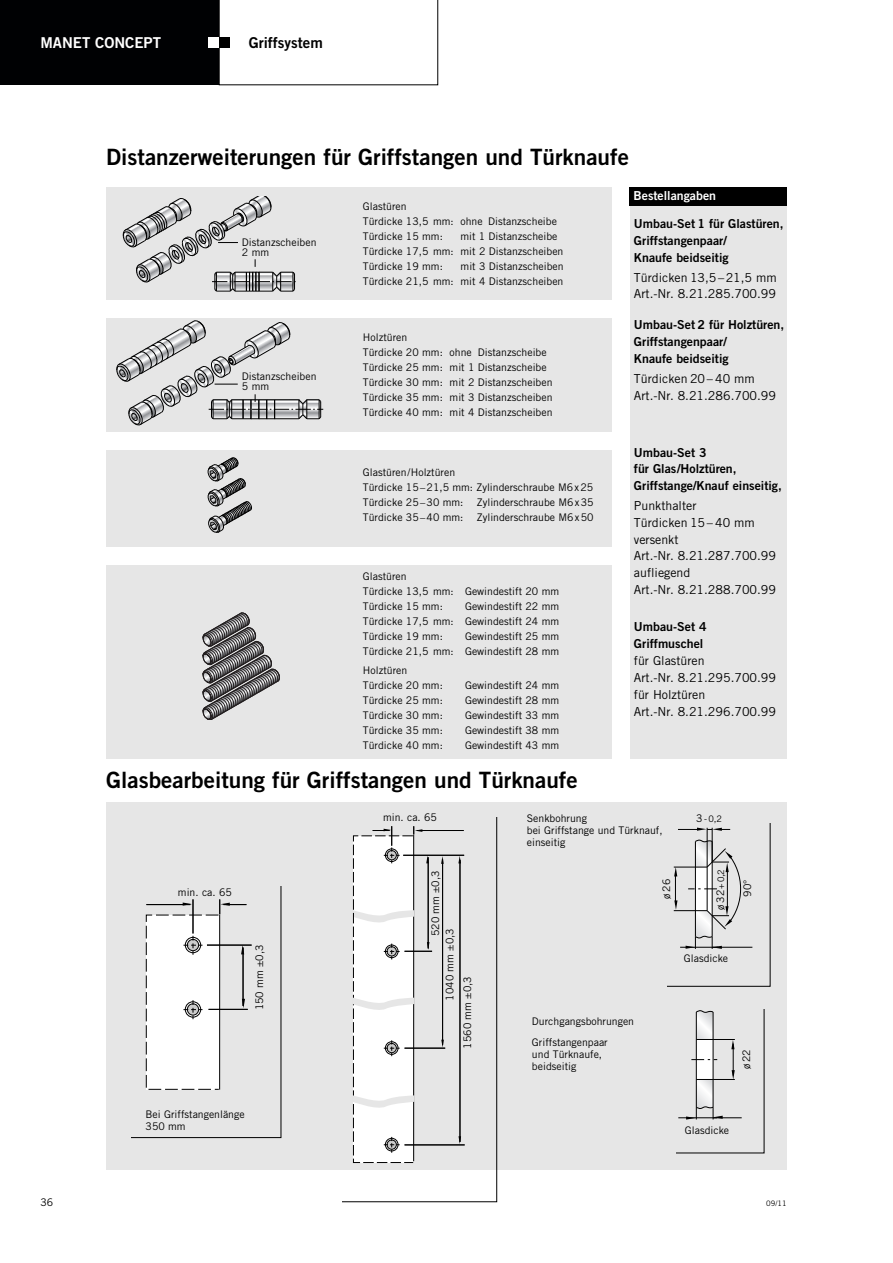
<style>
.page{position:relative;width:893px;height:1263px;background:#fff}
.page>*{position:absolute;margin:0;border:0;box-sizing:border-box;transform-origin:0 0}
.t1{font:22.5px "Trade Gothic Bold Two";color:#000}
.t2{font:15px "Trade Gothic Bold Two";color:#fff}
.t3{font:15px "Trade Gothic Bold Two";color:#000}
.t4{font:12.3px/17px "Trade Gothic";color:#000}
.t5{font:12.3px/17px "Trade Gothic Bold Two";color:#000}
.t6{font:12.3px "Trade Gothic Bold Two";color:#fff}
.t7{font:10.5px/15px "Trade Gothic";color:#000}
.t8{font:9px "Trade Gothic";color:#000}
.t9{font:7.5px "Trade Gothic";color:#000}
.s1{font-size:10.5px}
</style>
<div class="page">
<div style="left:0;top:0;width:219px;height:85px;background:#000103"></div>
<svg style="left:219px;top:0;width:219px;height:85px"></svg>
<div style="left:208px;top:37px;width:11px;height:11px;background:#fff"></div>
<div style="left:219px;top:37px;width:11px;height:11px;background:#000"></div>
<div style="left:106px;top:187px;width:681px;height:982px;background:#e6e6e6"></div>
<svg style="left:342px;top:817px;width:155px;height:385px"></svg>
<svg style="left:131px;top:887px;width:150px;height:251px"></svg>
<div style="left:101px;top:301px;width:515px;height:17px;background:#fff"></div>
<div style="left:106px;top:433px;width:515px;height:17px;background:#fff"></div>
<div style="left:106px;top:548px;width:515px;height:17px;background:#fff"></div>
<div style="left:612px;top:187px;width:17px;height:575px;background:#fff"></div>
<div style="left:101px;top:759px;width:686px;height:43px;background:#fff"></div>
<div style="left:629px;top:187px;width:158px;height:19px;background:#000"></div>
<svg style="left:667px;top:824px;width:103px;height:162px"></svg>
<svg style="left:676px;top:1009px;width:88px;height:144px"></svg>
<div style="left:742px;top:876px;width:21px;height:24px;background:#e6e6e6"></div>
<div style="left:463px;top:969px;width:15px;height:86px;background:#e6e6e6"></div>
<svg style="left:207px;top:458px;width:45px;height:75px"></svg>
<svg style="left:122px;top:196px;width:174px;height:96px"></svg>
<svg style="left:114px;top:320px;width:217px;height:113px"></svg>
<svg style="left:203px;top:613px;width:77px;height:107px"></svg>
<h2 class="t2" style="left:40px;top:37px;width:122px">MANET CONCEPT</h2>
<h2 class="t3" style="left:249px;top:37px;width:76px">Griffsystem</h2>
<h1 class="t1" style="left:106px;top:149px;width:524px">Distanzerweiterungen für Griffstangen und Türknaufe</h1>
<p class="t7" style="left:242px;top:238px;width:76px;line-height:10.5px">Distanzscheiben<br>2 mm</p>
<p class="t7" style="left:242px;top:372px;width:76px;line-height:10.5px">Distanzscheiben<br>5 mm</p>
<p class="t7" style="left:363px;top:199px;width:195px">Glastüren<br>Türdicke 13,5 mm: ohne Distanzscheibe<br>Türdicke 15 mm:</p>
<p class="t7" style="left:363px;top:229px;width:202px;text-indent:97px">mit 1 Distanzscheibe<br>Türdicke 17,5 mm: mit 2 Distanzscheiben<br>Türdicke 19 mm:</p>
<p class="t7" style="left:363px;top:259px;width:202px;text-align:right">mit 3 Distanzscheiben<br>Türdicke 21,5 mm: mit 4 Distanzscheiben</p>
<p class="t7" style="left:363px;top:331px;width:191px">Holztüren<br>Türdicke 20 mm: ohne Distanzscheibe<br>Türdicke 25 mm: mit 1 Distanzscheibe<br>Türdicke 30 mm: mit 2 Distanzscheiben<br>Türdicke 35 mm: mit 3 Distanzscheiben<br>Türdicke 40 mm: mit 4 Distanzscheiben</p>
<p class="t7" style="left:363px;top:466px;width:232px">Glastüren/Holztüren<br>Türdicke 15–21,5 mm: Zylinderschraube M6x25<br>Türdicke 25–30 mm:</p>
<p class="t7" style="left:477px;top:496px;width:118px">Zylinderschraube M6x35</p>
<p class="t7" style="left:363px;top:511px;width:102px">Türdicke 35–40 mm:</p>
<p class="t7" style="left:477px;top:511px;width:118px">Zylinderschraube M6x50</p>
<p class="t7" style="left:363px;top:570px;width:198px">Glastüren<br>Türdicke 13,5 mm: Gewindestift 20 mm<br>Türdicke 15 mm:</p>
<p class="t7" style="left:363px;top:600px;width:198px;text-align:justify;text-indent:102px">Gewindestift 22 mm Türdicke 17,5 mm: Gewindestift 24 mm Türdicke 19 mm:</p>
<p class="t7" style="left:363px;top:630px;width:198px;text-align:right">Gewindestift 25 mm<br>Türdicke 21,5 mm: Gewindestift 28 mm</p>
<p class="t7" style="left:363px;top:664px;width:81px">Holztüren<br>Türdicke 20 mm:</p>
<p class="t7" style="left:465px;top:679px;width:96px">Gewindestift 24 mm</p>
<p class="t7" style="left:363px;top:694px;width:81px">Türdicke 25 mm:</p>
<p class="t7" style="left:465px;top:694px;width:96px">Gewindestift 28 mm</p>
<p class="t7" style="left:363px;top:709px;width:81px">Türdicke 30 mm:</p>
<p class="t7" style="left:465px;top:709px;width:96px">Gewindestift 33 mm</p>
<p class="t7" style="left:363px;top:724px;width:81px">Türdicke 35 mm:</p>
<p class="t7" style="left:465px;top:724px;width:96px">Gewindestift 38 mm</p>
<p class="t7" style="left:363px;top:739px;width:81px">Türdicke 40 mm:</p>
<p class="t7" style="left:465px;top:739px;width:96px">Gewindestift 43 mm</p>
<h1 class="t1" style="left:106px;top:771px;width:473px">Glasbearbeitung für Griffstangen und Türknaufe</h1>
<p class="t6" style="left:634px;top:191px;width:84px">Bestellangaben</p>
<p class="t5" style="left:634px;top:217px;width:151px">Umbau-Set 1 für Glastüren,<br>Griffstangenpaar/<br>Knaufe beidseitig</p>
<p class="t4" style="left:634px;top:270px;width:144px">Türdicken 13,5–21,5 mm<br>Art.-Nr. 8.21.285.700.99</p>
<p class="t5" style="left:634px;top:318px;width:152px">Umbau-Set 2 für Holztüren,<br>Griffstangenpaar/<br>Knaufe beidseitig</p>
<p class="t4" style="left:634px;top:371px;width:144px">Türdicken 20– 40 mm<br>Art.-Nr. 8.21.286.700.99</p>
<p class="t5" style="left:634px;top:445px;width:149px">Umbau-Set 3<br>für Glas/Holztüren,<br>Griffstange/Knauf einseitig,</p>
<p class="t4" style="left:634px;top:498px;width:144px">Punkthalter<br>Türdicken 15– 40 mm versenkt<br>Art.-Nr. 8.21.287.700.99 aufliegend<br>Art.-Nr. 8.21.288.700.99</p>
<p class="t5" style="left:634px;top:619px;width:74px">Umbau-Set 4<br>Griffmuschel</p>
<p class="t4" style="left:634px;top:653px;width:144px">für Glastüren<br>Art.-Nr. 8.21.295.700.99 für Holztüren<br>Art.-Nr. 8.21.296.700.99</p>
<p class="t7" style="left:178px;top:886px;width:55px">min. ca. 65</p>
<p class="t7" style="left:253px;top:1010px;width:67px;rotate:-90deg">150 mm ±0,3</p>
<p class="t7" style="left:146px;top:1109px;width:101px;line-height:12px">Bei Griffstangenlänge<br>350 mm</p>
<p class="t7" style="left:383px;top:811px;width:55px">min. ca. 65</p>
<p class="t7" style="left:429px;top:936px;width:67px;rotate:-90deg">520 mm ±0,3</p>
<p class="t7" style="left:443px;top:1000px;width:74px;rotate:-90deg">1040 mm ±0,3</p>
<p class="t7" style="left:461px;top:1048px;width:74px;rotate:-90deg">1560 mm ±0,3</p>
<p class="t7" style="left:527px;top:814px;width:137px;line-height:12px">Senkbohrung<br>bei Griffstange und Türknauf, einseitig</p>
<p class="t8" style="left:696px;top:816px;width:27px"><span class="s1">3</span>-0,2</p>
<p class="t7" style="left:660px;top:899px;width:22px;rotate:-90deg">ø26</p>
<p class="t8" style="left:718px;top:910px;width:43px;rotate:-90deg"><span class="s1">ø 32</span>+0,2</p>
<p class="t7" style="left:741px;top:897px;width:19px;rotate:-90deg">90°</p>
<p class="t7" style="left:684px;top:952px;width:46px">Glasdicke</p>
<p class="t7" style="left:532px;top:1011px;width:104px;line-height:21px">Durchgangsbohrungen<br>Griffstangenpaar</p>
<p class="t7" style="left:532px;top:1049px;width:72px;line-height:12px">und Türknaufe, beidseitig</p>
<p class="t7" style="left:740px;top:1069px;width:22px;rotate:-90deg">ø22</p>
<p class="t7" style="left:685px;top:1124px;width:46px">Glasdicke</p>
<p class="t7" style="left:40px;top:1196px;width:14px">36</p>
<p class="t9" style="left:766px;top:1200px;width:22px">09/11</p>
</div>
